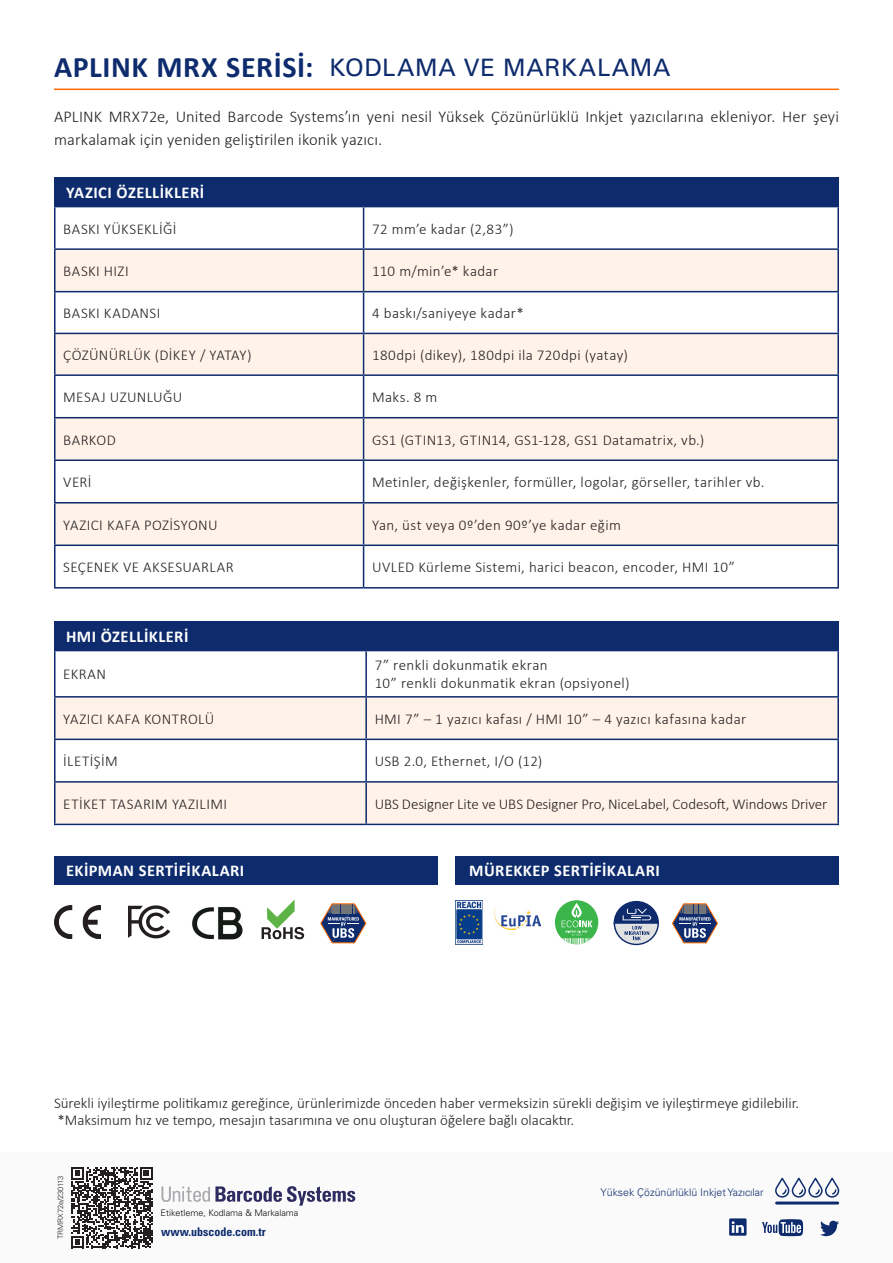
<style>
.page{position:relative;width:893px;height:1263px;background:#fff}
.page>*{position:absolute;margin:0;border:0;box-sizing:border-box;transform-origin:0 0}
.t1{font:700 30px "Calibri";letter-spacing:.02em;color:#0d2b6d}
.t2{font:24px "Univers";letter-spacing:.03em;color:#0d2b6d}
.t3{font:300 16.5px/22.5px "Calibri";letter-spacing:.005em;color:#231f20}
.t4{font:700 16.5px "Calibri";letter-spacing:.03em;color:#fff}
.t5{font:300 15px "Calibri";letter-spacing:.02em;color:#231f20}
.t6{font:300 15px "Calibri";color:#231f20}
.t7{font:300 15px "Calibri";letter-spacing:-.01em;color:#231f20}
.t8{font:700 condensed 12px "Univers";color:#0d2b6d}
.t9{font:300 10.5px "Univers";color:#0d2b6d}
.t10{font:300 9px "Univers";color:#0b090c}
.t11{font:300 7.5px "Univers";color:#231f20}
</style>
<div class="page">
<div style="left:0;top:1152px;width:893px;height:111px;background:#fafafa"></div>
<svg style="left:729px;top:1218px;width:18px;height:18px"></svg>
<svg style="left:762px;top:1219px;width:41px;height:17px"></svg>
<svg style="left:820px;top:1221px;width:19px;height:15px"></svg>
<svg style="left:775px;top:1177px;width:65px;height:21px"></svg>
<hr style="left:777px;top:1201px;width:61px;height:3px;background:#0d2b6d">
<hr style="left:54px;top:89px;width:785px;height:1px;background:#ff6a00">
<svg style="left:56px;top:250px;width:781px;height:294px;fill:#fff3e9"></svg>
<hr style="left:54px;top:207px;width:2px;height:41px;background:#0d2b6d">
<hr style="left:54px;top:206px;width:310px;height:1px;background:#0d2b6d">
<hr style="left:363px;top:207px;width:1px;height:41px;background:#0d2b6d">
<hr style="left:364px;top:206px;width:475px;height:1px;background:#0d2b6d">
<hr style="left:837px;top:207px;width:2px;height:41px;background:#0d2b6d">
<hr style="left:54px;top:250px;width:2px;height:41px;background:#0d2b6d">
<hr style="left:54px;top:248px;width:310px;height:2px;background:#0d2b6d">
<hr style="left:363px;top:250px;width:1px;height:41px;background:#0d2b6d">
<hr style="left:364px;top:248px;width:475px;height:2px;background:#0d2b6d">
<hr style="left:837px;top:250px;width:2px;height:41px;background:#0d2b6d">
<hr style="left:54px;top:292px;width:2px;height:41px;background:#0d2b6d">
<hr style="left:54px;top:291px;width:310px;height:1px;background:#0d2b6d">
<hr style="left:363px;top:292px;width:1px;height:41px;background:#0d2b6d">
<hr style="left:364px;top:291px;width:475px;height:1px;background:#0d2b6d">
<hr style="left:837px;top:292px;width:2px;height:41px;background:#0d2b6d">
<hr style="left:54px;top:334px;width:2px;height:40px;background:#0d2b6d">
<hr style="left:54px;top:333px;width:310px;height:1px;background:#0d2b6d">
<hr style="left:363px;top:334px;width:1px;height:40px;background:#0d2b6d">
<hr style="left:364px;top:333px;width:475px;height:1px;background:#0d2b6d">
<hr style="left:837px;top:334px;width:2px;height:40px;background:#0d2b6d">
<hr style="left:54px;top:376px;width:2px;height:41px;background:#0d2b6d">
<hr style="left:54px;top:374px;width:310px;height:2px;background:#0d2b6d">
<hr style="left:363px;top:376px;width:1px;height:41px;background:#0d2b6d">
<hr style="left:364px;top:374px;width:475px;height:2px;background:#0d2b6d">
<hr style="left:837px;top:376px;width:2px;height:41px;background:#0d2b6d">
<hr style="left:54px;top:418px;width:2px;height:41px;background:#0d2b6d">
<hr style="left:54px;top:417px;width:310px;height:1px;background:#0d2b6d">
<hr style="left:363px;top:418px;width:1px;height:41px;background:#0d2b6d">
<hr style="left:364px;top:417px;width:475px;height:1px;background:#0d2b6d">
<hr style="left:837px;top:418px;width:2px;height:41px;background:#0d2b6d">
<hr style="left:54px;top:461px;width:2px;height:41px;background:#0d2b6d">
<hr style="left:54px;top:459px;width:310px;height:2px;background:#0d2b6d">
<hr style="left:363px;top:461px;width:1px;height:41px;background:#0d2b6d">
<hr style="left:364px;top:459px;width:475px;height:2px;background:#0d2b6d">
<hr style="left:837px;top:461px;width:2px;height:41px;background:#0d2b6d">
<hr style="left:54px;top:503px;width:2px;height:41px;background:#0d2b6d">
<hr style="left:54px;top:502px;width:310px;height:1px;background:#0d2b6d">
<hr style="left:363px;top:503px;width:1px;height:41px;background:#0d2b6d">
<hr style="left:364px;top:502px;width:475px;height:1px;background:#0d2b6d">
<hr style="left:837px;top:503px;width:2px;height:41px;background:#0d2b6d">
<hr style="left:54px;top:546px;width:2px;height:41px;background:#0d2b6d">
<hr style="left:54px;top:544px;width:310px;height:2px;background:#0d2b6d">
<hr style="left:54px;top:587px;width:310px;height:1px;background:#0d2b6d">
<hr style="left:363px;top:546px;width:1px;height:41px;background:#0d2b6d">
<hr style="left:364px;top:544px;width:475px;height:2px;background:#0d2b6d">
<hr style="left:837px;top:546px;width:2px;height:41px;background:#0d2b6d">
<hr style="left:364px;top:587px;width:475px;height:1px;background:#0d2b6d">
<div style="left:54px;top:177px;width:785px;height:29px;background:#0d2b6d"></div>
<svg style="left:56px;top:697px;width:781px;height:127px;fill:#fff3e9"></svg>
<hr style="left:54px;top:651px;width:2px;height:45px;background:#0d2b6d">
<hr style="left:54px;top:650px;width:312px;height:1px;background:#0d2b6d">
<hr style="left:365px;top:651px;width:2px;height:45px;background:#0d2b6d">
<hr style="left:366px;top:650px;width:473px;height:1px;background:#0d2b6d">
<hr style="left:837px;top:651px;width:2px;height:45px;background:#0d2b6d">
<hr style="left:54px;top:697px;width:2px;height:42px;background:#0d2b6d">
<hr style="left:54px;top:696px;width:312px;height:1px;background:#0d2b6d">
<hr style="left:365px;top:697px;width:2px;height:42px;background:#0d2b6d">
<hr style="left:366px;top:696px;width:473px;height:1px;background:#0d2b6d">
<hr style="left:837px;top:697px;width:2px;height:42px;background:#0d2b6d">
<hr style="left:54px;top:740px;width:2px;height:41px;background:#0d2b6d">
<hr style="left:54px;top:739px;width:312px;height:1px;background:#0d2b6d">
<hr style="left:365px;top:740px;width:2px;height:41px;background:#0d2b6d">
<hr style="left:366px;top:739px;width:473px;height:1px;background:#0d2b6d">
<hr style="left:837px;top:740px;width:2px;height:41px;background:#0d2b6d">
<hr style="left:54px;top:783px;width:2px;height:41px;background:#0d2b6d">
<hr style="left:54px;top:781px;width:312px;height:2px;background:#0d2b6d">
<hr style="left:54px;top:824px;width:312px;height:1px;background:#0d2b6d">
<hr style="left:365px;top:783px;width:2px;height:41px;background:#0d2b6d">
<hr style="left:366px;top:781px;width:473px;height:2px;background:#0d2b6d">
<hr style="left:837px;top:783px;width:2px;height:41px;background:#0d2b6d">
<hr style="left:366px;top:824px;width:473px;height:1px;background:#0d2b6d">
<div style="left:54px;top:621px;width:785px;height:29px;background:#0d2b6d"></div>
<div style="left:54px;top:856px;width:383px;height:29px;background:#0d2b6d"></div>
<div style="left:455px;top:856px;width:384px;height:29px;background:#0d2b6d"></div>
<svg style="left:128px;top:905px;width:42px;height:33px"></svg>
<img style="left:54px;top:905px;width:46px;height:33px">
<svg style="left:262px;top:899px;width:42px;height:40px"></svg>
<svg style="left:320px;top:903px;width:47px;height:41px"></svg>
<img style="left:192px;top:907px;width:51px;height:32px">
<svg style="left:555px;top:900px;width:43px;height:44px"></svg>
<img style="left:455px;top:900px;width:28px;height:44px">
<img style="left:495px;top:907px;width:45px;height:22px">
<svg style="left:614px;top:901px;width:45px;height:44px"></svg>
<svg style="left:672px;top:903px;width:46px;height:41px"></svg>
<svg style="left:71px;top:1167px;width:81px;height:81px"></svg>
<svg style="left:161px;top:1186px;width:194px;height:20px"></svg>
<p class="t1" style="left:54px;top:45px;width:261px">APLINK MRX SERİSİ:</p>
<p class="t2" style="left:330px;top:53px;width:343px">KODLAMA VE MARKALAMA</p>
<p class="t3" style="left:54px;top:105px;width:786px">APLINK MRX72e, United Barcode Systems’ın yeni nesil Yüksek Çözünürlüklü Inkjet yazıcılarına ekleniyor. Her şeyi markalamak için yeniden geliştirilen ikonik yazıcı.</p>
<p class="t4" style="left:66px;top:181px;width:140px">YAZICI ÖZELLİKLERİ</p>
<p class="t5" style="left:63px;top:219px;width:115px">BASKI YÜKSEKLİĞİ</p>
<p class="t5" style="left:372px;top:219px;width:143px">72 mm’e kadar (2,83”)</p>
<p class="t5" style="left:63px;top:262px;width:67px">BASKI HIZI</p>
<p class="t5" style="left:372px;top:262px;width:128px">110 m/min’e* kadar</p>
<p class="t5" style="left:63px;top:304px;width:99px">BASKI KADANSI</p>
<p class="t5" style="left:372px;top:304px;width:153px">4 baskı/saniyeye kadar*</p>
<p class="t5" style="left:63px;top:346px;width:190px">ÇÖZÜNÜRLÜK (DİKEY / YATAY)</p>
<p class="t5" style="left:372px;top:346px;width:257px">180dpi (dikey), 180dpi ila 720dpi (yatay)</p>
<p class="t5" style="left:63px;top:388px;width:121px">MESAJ UZUNLUĞU</p>
<p class="t5" style="left:372px;top:388px;width:67px">Maks. 8 m</p>
<p class="t5" style="left:63px;top:430px;width:54px">BARKOD</p>
<p class="t5" style="left:372px;top:430px;width:334px">GS1 (GTIN13, GTIN14, GS1-128, GS1 Datamatrix, vb.)</p>
<p class="t5" style="left:63px;top:473px;width:30px">VERİ</p>
<p class="t5" style="left:372px;top:473px;width:394px">Metinler, değişkenler, formüller, logolar, görseller, tarihler vb.</p>
<p class="t5" style="left:63px;top:515px;width:156px">YAZICI KAFA POZİSYONU</p>
<p class="t5" style="left:372px;top:515px;width:250px">Yan, üst veya 0º’den 90º’ye kadar eğim</p>
<p class="t5" style="left:63px;top:558px;width:172px">SEÇENEK VE AKSESUARLAR</p>
<p class="t5" style="left:372px;top:558px;width:364px">UVLED Kürleme Sistemi, harici beacon, encoder, HMI 10”</p>
<p class="t4" style="left:66px;top:625px;width:124px">HMI ÖZELLİKLERİ</p>
<p class="t5" style="left:63px;top:665px;width:44px">EKRAN</p>
<p class="t5" style="left:375px;top:656px;width:175px">7” renkli dokunmatik ekran</p>
<p class="t5" style="left:375px;top:674px;width:256px">10” renkli dokunmatik ekran (opsiyonel)</p>
<p class="t5" style="left:63px;top:709px;width:152px">YAZICI KAFA KONTROLÜ</p>
<p class="t5" style="left:375px;top:709px;width:373px">HMI 7” – 1 yazıcı kafası / HMI 10” – 4 yazıcı kafasına kadar</p>
<p class="t5" style="left:63px;top:752px;width:56px">İLETİŞİM</p>
<p class="t5" style="left:375px;top:752px;width:169px">USB 2.0, Ethernet, I/O (12)</p>
<p class="t5" style="left:63px;top:794px;width:165px">ETİKET TASARIM YAZILIMI</p>
<p class="t7" style="left:375px;top:794px;width:454px">UBS Designer Lite ve UBS Designer Pro, NiceLabel, Codesoft, Windows Driver</p>
<p class="t4" style="left:66px;top:859px;width:180px">EKİPMAN SERTİFİKALARI</p>
<p class="t4" style="left:469px;top:859px;width:192px">MÜREKKEP SERTİFİKALARI</p>
<p class="t6" style="left:54px;top:1094px;width:746px">Sürekli iyileştirme politikamız gereğince, ürünlerimizde önceden haber vermeksizin sürekli değişim ve iyileştirmeye gidilebilir.</p>
<p class="t6" style="left:57px;top:1110px;width:518px">*Maksimum hız ve tempo, mesajın tasarımına ve onu oluşturan öğelere bağlı olacaktır.</p>
<p class="t11" style="left:56px;top:1239px;width:65px;rotate:-90deg">TRMRX72e/230113</p>
<p class="t9" style="left:600px;top:1186px;width:165px">Yüksek Çözünürlüklü Inkjet Yazıcılar</p>
<p class="t10" style="left:161px;top:1207px;width:139px">Etiketleme, Kodlama &amp; Markalama</p>
<p class="t8" style="left:161px;top:1224px;width:106px">www.ubscode.com.tr</p>
</div>
